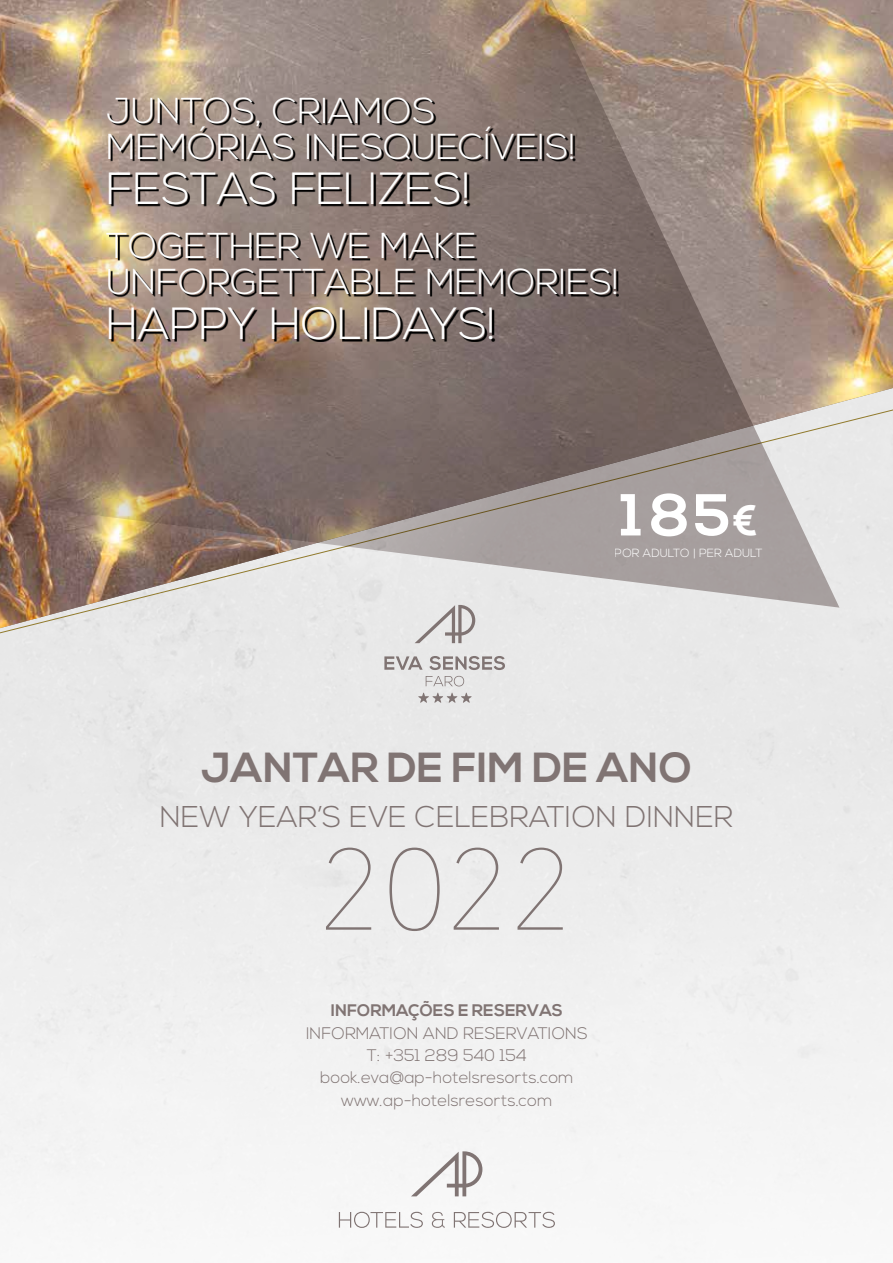
<style>
.page{position:relative;width:893px;height:1263px;background:#fff}
.page>*{position:absolute;margin:0;border:0;box-sizing:border-box;transform-origin:0 0}
.t1{font:200 114px "Avenir Next";color:#807473}
.t2{font:700 59.1px "Nexa";color:#fff}
.t3{font:300 45px "Nexa";color:#fff}
.t4{font:700 42px "Nexa";color:#807473}
.t5{font:300 36px/36px "Nexa";color:#fff}
.t6{font:300 30px "Nexa";color:#807473}
.t7{font:300 16.8px/22.4px "Nexa";color:#807473;text-align:center}
.t8{font:700 16.8px "Nexa";color:#807473}
.t9{font:300 11.85px "Nexa";color:#fff}
.s1{font-size:42.15px}
</style>
<div class="page">
<div style="left:0;top:629px;width:893px;height:16px;background:#e8e8e8"></div>
<img style="left:0;top:0;width:893px;height:629px">
<img style="left:0;top:0;width:839px;height:608px">
<svg style="left:426px;top:676px;width:38px;height:10px"></svg>
<svg style="left:384px;top:656px;width:39px;height:14px"></svg>
<svg style="left:429px;top:656px;width:76px;height:14px"></svg>
<svg style="left:415px;top:605px;width:60px;height:38px;background:#cecccb"></svg>
<svg style="left:418px;top:693px;width:54px;height:10px"></svg>
<svg style="left:109px;top:99px;width:509px;height:242px;background:#82726b"></svg>
<svg style="left:411px;top:1151px;width:71px;height:45px"></svg>
<svg style="left:339px;top:1212px;width:84px;height:16px"></svg>
<svg style="left:432px;top:1212px;width:13px;height:16px"></svg>
<svg style="left:454px;top:1212px;width:101px;height:16px"></svg>
<h3 class="t5" style="left:106px;top:94px;width:471px">JUNTOS, CRIAMOS<br>MEMÓRIAS INESQUECÍVEIS!</h3>
<h3 class="t3" style="left:106px;top:162px;width:366px">FESTAS FELIZES!</h3>
<h3 class="t5" style="left:106px;top:229px;width:514px">TOGETHER WE MAKE<br>UNFORGETTABLE MEMORIES!</h3>
<h3 class="t3" style="left:106px;top:297px;width:391px">HAPPY HOLIDAYS!</h3>
<h2 class="t2" style="left:620px;top:481px;width:138px">185<span class="s1">€</span></h2>
<p class="t9" style="left:615px;top:546px;width:149px">POR ADULTO | PER ADULT</p>
<h3 class="t4" style="left:201px;top:743px;width:492px">JANTAR DE FIM DE ANO</h3>
<h3 class="t6" style="left:160px;top:799px;width:575px">NEW YEAR’S EVE CELEBRATION DINNER</h3>
<h1 class="t1" style="left:319px;top:794px;width:257px">2022</h1>
<p class="t8" style="left:331px;top:1001px;width:234px">INFORMAÇÕES E RESERVAS</p>
<p class="t7" style="left:306px;top:1022px;width:283px">INFORMATION AND RESERVATIONS<br>T: +351 289 540 154 book.eva@ap-hotelsresorts.com www.ap-hotelsresorts.com</p>
</div>
